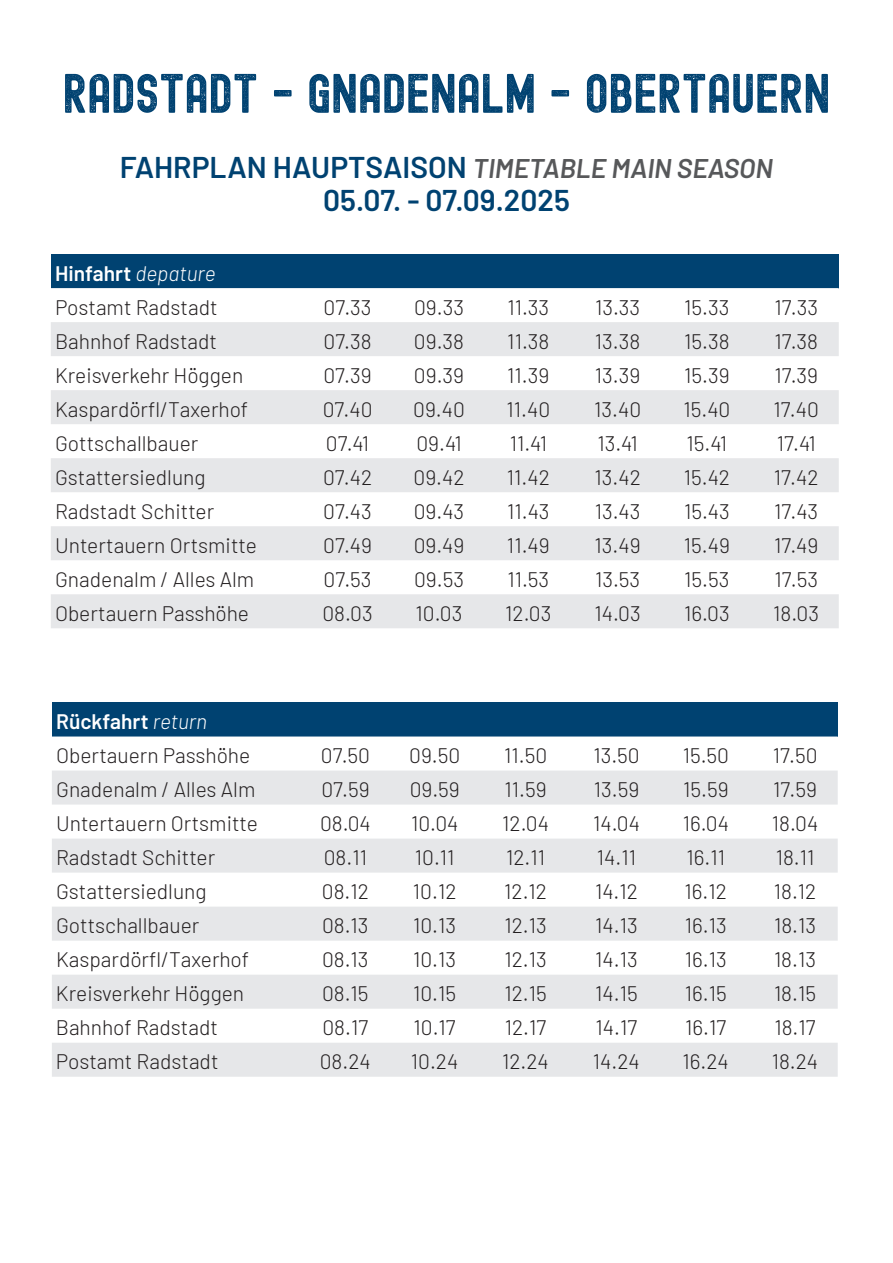
<style>
.page{position:relative;width:893px;height:1263px;background:#fff}
.page>*{position:absolute;margin:0;border:0;box-sizing:border-box;transform-origin:0 0}
.t1{font:54px "Edmund Texture";letter-spacing:-.02em;color:#004271}
.t2{font:600 30px/33px "Barlow";color:#004271;text-align:center}
.t3{font:300 21px/34px "Barlow";color:#231f20}
.s1{font-style:italic;font-size:27px;color:#57585a}
.s2{font-weight:600;color:#fff}
.s3{font-style:italic;color:#fff}
</style>
<div class="page">
<div style="left:51px;top:254px;width:788px;height:34px;background:#004271"></div>
<svg style="left:51px;top:322px;width:788px;height:306px;fill:#e6e7e9"></svg>
<div style="left:52px;top:702px;width:786px;height:34px;background:#004271"></div>
<svg style="left:52px;top:770px;width:786px;height:307px;fill:#e6e7e9"></svg>
<h1 class="t1" style="left:62px;top:55px;width:770px">RADSTADT - GNADENALM - OBERTAUERN</h1>
<h2 class="t2" style="left:120px;top:148px;width:655px">FAHRPLAN HAUPTSAISON <span class="s1">TIMETABLE MAIN SEASON<br></span>05.07. - 07.09.2025</h2>
<p class="t3" style="left:55px;top:254px;width:164px"><span class="s2">Hinfahrt</span> <span class="s3">depature<br></span>Postamt Radstadt</p>
<p class="t3" style="left:324px;top:288px;width:50px">07.33</p>
<p class="t3" style="left:414px;top:288px;width:51px">09.33</p>
<p class="t3" style="left:507px;top:288px;width:43px">11.33</p>
<p class="t3" style="left:595px;top:288px;width:47px">13.33</p>
<p class="t3" style="left:684px;top:288px;width:47px">15.33</p>
<p class="t3" style="left:774px;top:288px;width:45px">17.33</p>
<p class="t3" style="left:55px;top:322px;width:163px">Bahnhof Radstadt</p>
<p class="t3" style="left:323px;top:322px;width:50px">07.38</p>
<p class="t3" style="left:414px;top:322px;width:52px">09.38</p>
<p class="t3" style="left:507px;top:322px;width:44px">11.38</p>
<p class="t3" style="left:595px;top:322px;width:47px">13.38</p>
<p class="t3" style="left:684px;top:322px;width:47px">15.38</p>
<p class="t3" style="left:774px;top:322px;width:45px">17.38</p>
<p class="t3" style="left:55px;top:356px;width:190px">Kreisverkehr Höggen</p>
<p class="t3" style="left:323px;top:356px;width:50px">07.39</p>
<p class="t3" style="left:414px;top:356px;width:52px">09.39</p>
<p class="t3" style="left:507px;top:356px;width:44px">11.39</p>
<p class="t3" style="left:595px;top:356px;width:47px">13.39</p>
<p class="t3" style="left:684px;top:356px;width:47px">15.39</p>
<p class="t3" style="left:774px;top:356px;width:45px">17.39</p>
<p class="t3" style="left:55px;top:390px;width:195px">Kaspardörfl/Taxerhof</p>
<p class="t3" style="left:323px;top:390px;width:51px">07.40</p>
<p class="t3" style="left:413px;top:390px;width:53px">09.40</p>
<p class="t3" style="left:506px;top:390px;width:45px">11.40</p>
<p class="t3" style="left:594px;top:390px;width:48px">13.40</p>
<p class="t3" style="left:683px;top:390px;width:48px">15.40</p>
<p class="t3" style="left:774px;top:390px;width:47px">17.40</p>
<p class="t3" style="left:55px;top:424px;width:145px">Gottschallbauer</p>
<p class="t3" style="left:326px;top:424px;width:45px">07.41</p>
<p class="t3" style="left:416px;top:424px;width:47px">09.41</p>
<p class="t3" style="left:510px;top:424px;width:39px">11.41</p>
<p class="t3" style="left:597px;top:424px;width:42px">13.41</p>
<p class="t3" style="left:687px;top:424px;width:42px">15.41</p>
<p class="t3" style="left:777px;top:424px;width:40px">17.41</p>
<p class="t3" style="left:55px;top:458px;width:152px">Gstattersiedlung</p>
<p class="t3" style="left:323px;top:458px;width:51px">07.42</p>
<p class="t3" style="left:414px;top:458px;width:53px">09.42</p>
<p class="t3" style="left:507px;top:458px;width:44px">11.42</p>
<p class="t3" style="left:594px;top:458px;width:48px">13.42</p>
<p class="t3" style="left:684px;top:458px;width:48px">15.42</p>
<p class="t3" style="left:774px;top:458px;width:46px">17.42</p>
<p class="t3" style="left:55px;top:492px;width:161px">Radstadt Schitter</p>
<p class="t3" style="left:323px;top:492px;width:50px">07.43</p>
<p class="t3" style="left:414px;top:492px;width:52px">09.43</p>
<p class="t3" style="left:507px;top:492px;width:44px">11.43</p>
<p class="t3" style="left:595px;top:492px;width:47px">13.43</p>
<p class="t3" style="left:684px;top:492px;width:47px">15.43</p>
<p class="t3" style="left:774px;top:492px;width:46px">17.43</p>
<p class="t3" style="left:55px;top:527px;width:203px">Untertauern Ortsmitte</p>
<p class="t3" style="left:323px;top:527px;width:50px">07.49</p>
<p class="t3" style="left:414px;top:527px;width:52px">09.49</p>
<p class="t3" style="left:507px;top:527px;width:44px">11.49</p>
<p class="t3" style="left:595px;top:527px;width:48px">13.49</p>
<p class="t3" style="left:684px;top:527px;width:48px">15.49</p>
<p class="t3" style="left:774px;top:527px;width:46px">17.49</p>
<p class="t3" style="left:55px;top:561px;width:201px">Gnadenalm / Alles Alm</p>
<p class="t3" style="left:324px;top:561px;width:50px">07.53</p>
<p class="t3" style="left:414px;top:561px;width:51px">09.53</p>
<p class="t3" style="left:507px;top:561px;width:43px">11.53</p>
<p class="t3" style="left:595px;top:561px;width:47px">13.53</p>
<p class="t3" style="left:684px;top:561px;width:47px">15.53</p>
<p class="t3" style="left:774px;top:561px;width:45px">17.53</p>
<p class="t3" style="left:55px;top:595px;width:195px">Obertauern Passhöhe</p>
<p class="t3" style="left:322px;top:595px;width:52px">08.03</p>
<p class="t3" style="left:416px;top:595px;width:48px">10.03</p>
<p class="t3" style="left:505px;top:595px;width:48px">12.03</p>
<p class="t3" style="left:594px;top:595px;width:48px">14.03</p>
<p class="t3" style="left:684px;top:595px;width:47px">16.03</p>
<p class="t3" style="left:773px;top:595px;width:47px">18.03</p>
<p class="t3" style="left:56px;top:703px;width:195px"><span class="s2">Rückfahrt</span> <span class="s3">return<br></span>Obertauern Passhöhe</p>
<p class="t3" style="left:321px;top:737px;width:51px">07.50</p>
<p class="t3" style="left:409px;top:737px;width:53px">09.50</p>
<p class="t3" style="left:504px;top:737px;width:45px">11.50</p>
<p class="t3" style="left:593px;top:737px;width:48px">13.50</p>
<p class="t3" style="left:683px;top:737px;width:48px">15.50</p>
<p class="t3" style="left:773px;top:737px;width:46px">17.50</p>
<p class="t3" style="left:56px;top:771px;width:201px">Gnadenalm / Alles Alm</p>
<p class="t3" style="left:321px;top:771px;width:50px">07.59</p>
<p class="t3" style="left:410px;top:771px;width:52px">09.59</p>
<p class="t3" style="left:505px;top:771px;width:44px">11.59</p>
<p class="t3" style="left:594px;top:771px;width:47px">13.59</p>
<p class="t3" style="left:683px;top:771px;width:47px">15.59</p>
<p class="t3" style="left:773px;top:771px;width:45px">17.59</p>
<p class="t3" style="left:56px;top:805px;width:203px">Untertauern Ortsmitte</p>
<p class="t3" style="left:320px;top:805px;width:52px">08.04</p>
<p class="t3" style="left:411px;top:805px;width:49px">10.04</p>
<p class="t3" style="left:502px;top:805px;width:48px">12.04</p>
<p class="t3" style="left:593px;top:805px;width:48px">14.04</p>
<p class="t3" style="left:683px;top:805px;width:48px">16.04</p>
<p class="t3" style="left:772px;top:805px;width:48px">18.04</p>
<p class="t3" style="left:56px;top:839px;width:161px">Radstadt Schitter</p>
<p class="t3" style="left:324px;top:839px;width:45px">08.11</p>
<p class="t3" style="left:415px;top:839px;width:41px">10.11</p>
<p class="t3" style="left:506px;top:839px;width:41px">12.11</p>
<p class="t3" style="left:597px;top:839px;width:41px">14.11</p>
<p class="t3" style="left:686px;top:839px;width:40px">16.11</p>
<p class="t3" style="left:776px;top:839px;width:40px">18.11</p>
<p class="t3" style="left:56px;top:873px;width:152px">Gstattersiedlung</p>
<p class="t3" style="left:322px;top:873px;width:49px">08.12</p>
<p class="t3" style="left:413px;top:873px;width:45px">10.12</p>
<p class="t3" style="left:504px;top:873px;width:44px">12.12</p>
<p class="t3" style="left:595px;top:873px;width:44px">14.12</p>
<p class="t3" style="left:685px;top:873px;width:44px">16.12</p>
<p class="t3" style="left:774px;top:873px;width:44px">18.12</p>
<p class="t3" style="left:56px;top:907px;width:145px">Gottschallbauer</p>
<p class="t3" style="left:322px;top:907px;width:48px">08.13</p>
<p class="t3" style="left:413px;top:907px;width:45px">10.13</p>
<p class="t3" style="left:504px;top:907px;width:44px">12.13</p>
<p class="t3" style="left:595px;top:907px;width:44px">14.13</p>
<p class="t3" style="left:685px;top:907px;width:43px">16.13</p>
<p class="t3" style="left:774px;top:907px;width:44px">18.13</p>
<p class="t3" style="left:56px;top:941px;width:195px">Kaspardörfl/Taxerhof</p>
<p class="t3" style="left:322px;top:941px;width:48px">08.13</p>
<p class="t3" style="left:413px;top:941px;width:45px">10.13</p>
<p class="t3" style="left:504px;top:941px;width:44px">12.13</p>
<p class="t3" style="left:595px;top:941px;width:44px">14.13</p>
<p class="t3" style="left:685px;top:941px;width:43px">16.13</p>
<p class="t3" style="left:774px;top:941px;width:44px">18.13</p>
<p class="t3" style="left:56px;top:975px;width:190px">Kreisverkehr Höggen</p>
<p class="t3" style="left:322px;top:975px;width:48px">08.15</p>
<p class="t3" style="left:413px;top:975px;width:45px">10.15</p>
<p class="t3" style="left:504px;top:975px;width:44px">12.15</p>
<p class="t3" style="left:595px;top:975px;width:44px">14.15</p>
<p class="t3" style="left:685px;top:975px;width:43px">16.15</p>
<p class="t3" style="left:774px;top:975px;width:44px">18.15</p>
<p class="t3" style="left:56px;top:1009px;width:163px">Bahnhof Radstadt</p>
<p class="t3" style="left:322px;top:1009px;width:47px">08.17</p>
<p class="t3" style="left:414px;top:1009px;width:44px">10.17</p>
<p class="t3" style="left:505px;top:1009px;width:43px">12.17</p>
<p class="t3" style="left:596px;top:1009px;width:43px">14.17</p>
<p class="t3" style="left:685px;top:1009px;width:43px">16.17</p>
<p class="t3" style="left:774px;top:1009px;width:43px">18.17</p>
<p class="t3" style="left:56px;top:1043px;width:164px">Postamt Radstadt</p>
<p class="t3" style="left:320px;top:1043px;width:52px">08.24</p>
<p class="t3" style="left:411px;top:1043px;width:49px">10.24</p>
<p class="t3" style="left:502px;top:1043px;width:48px">12.24</p>
<p class="t3" style="left:593px;top:1043px;width:48px">14.24</p>
<p class="t3" style="left:682px;top:1043px;width:48px">16.24</p>
<p class="t3" style="left:772px;top:1043px;width:48px">18.24</p>
</div>
